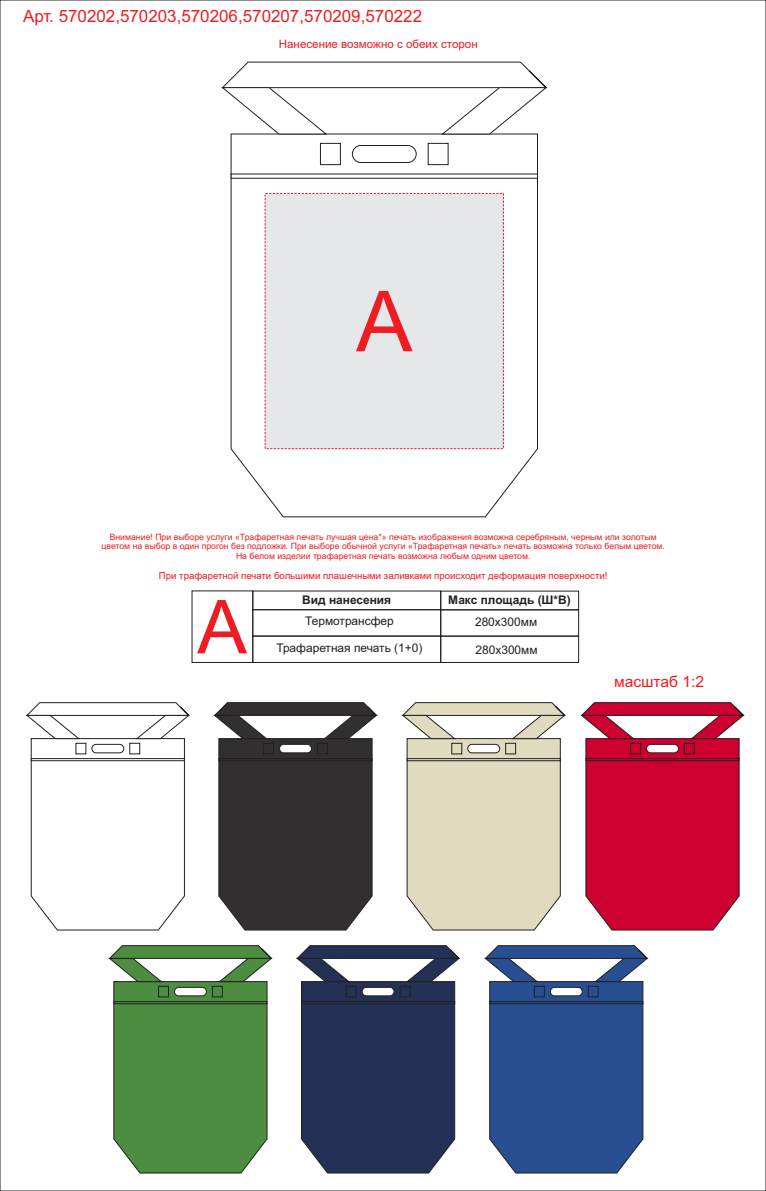
<style>
.page{position:relative;width:766px;height:1191px;background:#fff}
.page>*{position:absolute;margin:0;border:0;box-sizing:border-box;transform-origin:0 0}
.t1{font:84.27px "Arial";color:#ee1d23}
.t2{font:74.46px "Arial";color:#ee1d23}
.t3{font:16.95px "Arial";color:#ee1d23}
.t4{font:15.51px "Arial";color:#ee1d23}
.t5{font:11.91px "Arial";color:#231f20}
.t6{font:700 11.91px "Arial";color:#231f20}
.t7{font:11.58px "Arial";color:#ee1d23}
.t8{font:9.63px "Arial";color:#ee1d23}
.t9{font:8.7px/9.7px "Arial";color:#ee1d23;text-align:center}
</style>
<div class="page">
<svg style="left:230px;top:135px;width:307px;height:382px"></svg>
<svg style="left:230px;top:173px;width:307px;height:6px"></svg>
<svg style="left:221px;top:61px;width:326px;height:74px"></svg>
<svg style="left:320px;top:143px;width:21px;height:22px"></svg>
<svg style="left:427px;top:143px;width:21px;height:22px"></svg>
<svg style="left:26px;top:702px;width:164px;height:228px"></svg>
<svg style="left:108px;top:945px;width:164px;height:228px;background:#65995a"></svg>
<svg style="left:213px;top:702px;width:164px;height:228px;background:#4f4d4e"></svg>
<svg style="left:401px;top:702px;width:164px;height:228px;background:#dcd8c1"></svg>
<svg style="left:580px;top:702px;width:164px;height:228px;background:#ce274e"></svg>
<svg style="left:296px;top:945px;width:164px;height:228px;background:#444f6d"></svg>
<svg style="left:484px;top:945px;width:164px;height:228px;background:#48679c"></svg>
<div style="left:264px;top:193px;width:239px;height:256px;background:#e6e7e9"></div>
<div style="left:252px;top:636px;width:189px;height:26px;border:1px solid #231f20"></div>
<div style="left:440px;top:636px;width:138px;height:26px;border:1px solid #231f20"></div>
<div style="left:252px;top:609px;width:189px;height:27px;border:1px solid #231f20"></div>
<div style="left:440px;top:609px;width:138px;height:27px;border:1px solid #231f20"></div>
<h3 class="t3" style="left:23px;top:10px;width:400px">Арт. 570202,570203,570206,570207,570209,570222</h3>
<h3 class="t7" style="left:279px;top:40px;width:200px">Нанесение возможно с обеих сторон</h3>
<h1 class="t1" style="left:356px;top:290px;width:58px">А</h1>
<p class="t9" style="left:101px;top:532px;width:565px">Внимание! При выборе услуги «Трафаретная печать лучшая цена*» печать изображения возможна серебряным, черным или золотым цветом на выбор в один прогон без подложки. При выборе обычной услуги «Трафаретная печать» печать возможна только белым цветом.<br>На белом изделии трафаретная печать возможна любым одним цветом.</p>
<p class="t8" style="left:159px;top:572px;width:450px">При трафаретной печати большими плашечными заливками происходит деформация поверхности!</p>
<h2 class="t2" style="left:197px;top:599px;width:51px">А</h2>
<h3 class="t6" style="left:302px;top:595px;width:91px">Вид нанесения</h3>
<h3 class="t6" style="left:448px;top:595px;width:124px">Макс площадь (Ш*В)</h3>
<h3 class="t5" style="left:305px;top:616px;width:90px">Термотрансфер</h3>
<h3 class="t5" style="left:475px;top:617px;width:64px">280х300мм</h3>
<h3 class="t5" style="left:276px;top:643px;width:147px">Трафаретная печать (1+0)</h3>
<h3 class="t5" style="left:475px;top:645px;width:64px">280х300мм</h3>
<h3 class="t4" style="left:614px;top:675px;width:91px">масштаб 1:2</h3>
</div>
